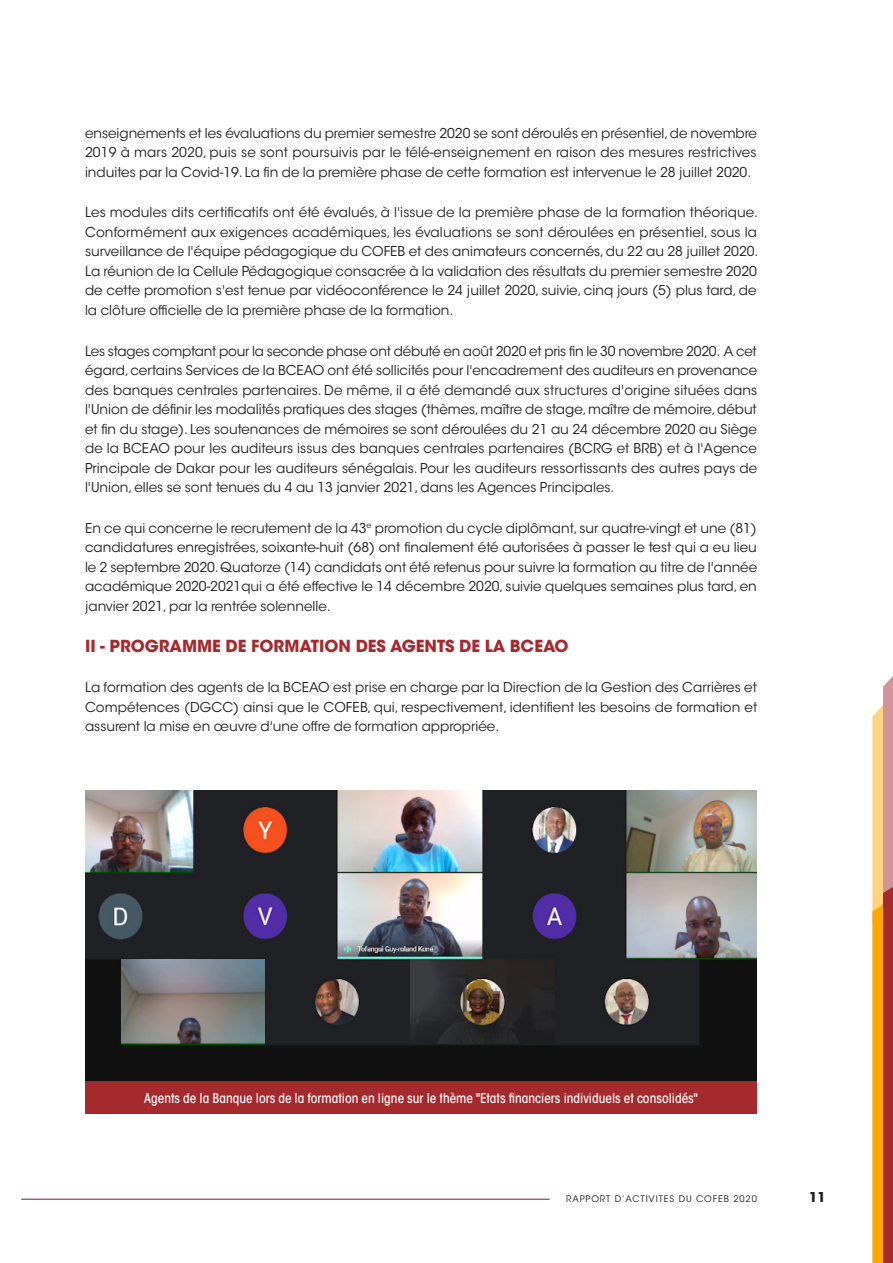
<style>
.page{position:relative;width:893px;height:1263px;background:#fff}
.page>*{position:absolute;margin:0;border:0;box-sizing:border-box;transform-origin:0 0}
.Texte_Temps_Forts{font:700 16.5px "ITC Avant Garde Std";color:#a52a2e}
.Texte_Temps_Forts-2{font:13.5px/19.5px "ITC Avant Garde Std";color:#231f20;text-align:justify}
.Texte_Temps_Forts-3{font:500 condensed 13.5px "ITC Avant Garde Std";color:#fff}
.t1{font:700 13.5px "ITC Avant Garde Std";color:#231f20}
.t2{font:9px "ITC Avant Garde Std";letter-spacing:.1em;color:#231f20}
</style>
<div class="page">
<hr style="left:21px;top:1198px;width:529px;height:2px;background:#a52a2e">
<svg style="left:872px;top:676px;width:21px;height:587px;background:#df9150"></svg>
<img style="left:85px;top:791px;width:672px;height:290px">
<div style="left:85px;top:1081px;width:672px;height:33px;background:#a52a2e"></div>
<p class="Texte_Temps_Forts-2" style="left:85px;top:123px;width:673px">enseignements et les évaluations du premier semestre 2020 se sont déroulés en présentiel, de novembre 2019 à mars 2020, puis se sont poursuivis par le télé-enseignement en raison des mesures restrictives induites par la Covid-19. La fin de la première phase de cette formation est intervenue le 28 juillet 2020.</p>
<p class="Texte_Temps_Forts-2" style="left:85px;top:203px;width:675px;text-align:left">Les modules dits certificatifs ont été évalués, à l'issue de la première phase de la formation théorique.<br>Conformément aux exigences académiques, les évaluations se sont déroulées en présentiel, sous la surveillance de l'équipe pédagogique du COFEB et des animateurs concernés, du 22 au 28 juillet 2020.<br>La réunion de la Cellule Pédagogique consacrée à la validation des résultats du premier semestre 2020 de cette promotion s'est tenue par vidéoconférence le 24 juillet 2020, suivie, cinq jours (5) plus tard, de la clôture officielle de la première phase de la formation.</p>
<p class="Texte_Temps_Forts-2" style="left:85px;top:341px;width:674px">Les stages comptant pour la seconde phase ont débuté en août 2020 et pris fin le 30 novembre 2020. A cet égard, certains Services de la BCEAO ont été sollicités pour l'encadrement des auditeurs en provenance des banques centrales partenaires. De même, il a été demandé aux structures d'origine situées dans l'Union de définir les modalités pratiques des stages (thèmes, maître de stage, maître de mémoire, début et fin du stage). Les soutenances de mémoires se sont déroulées du 21 au 24 décembre 2020 au Siège de la BCEAO pour les auditeurs issus des banques centrales partenaires (BCRG et BRB) et à l'Agence Principale de Dakar pour les auditeurs sénégalais. Pour les auditeurs ressortissants des autres pays de l'Union, elles se sont tenues du 4 au 13 janvier 2021, dans les Agences Principales.</p>
<p class="Texte_Temps_Forts-2" style="left:85px;top:518px;width:674px">En ce qui concerne le recrutement de la 43<sup>e</sup> promotion du cycle diplômant, sur quatre-vingt et une (81) candidatures enregistrées, soixante-huit (68) ont finalement été autorisées à passer le test qui a eu lieu le 2 septembre 2020. Quatorze (14) candidats ont été retenus pour suivre la formation au titre de l'année académique 2020-2021qui a été effective le 14 décembre 2020, suivie quelques semaines plus tard, en janvier 2021, par la rentrée solennelle.</p>
<p class="Texte_Temps_Forts" style="left:85px;top:635px;width:485px">II - PROGRAMME DE FORMATION DES AGENTS DE LA BCEAO</p>
<p class="Texte_Temps_Forts-2" style="left:85px;top:678px;width:674px">La formation des agents de la BCEAO est prise en charge par la Direction de la Gestion des Carrières et Compétences (DGCC) ainsi que le COFEB, qui, respectivement, identifient les besoins de formation et assurent la mise en œuvre d'une offre de formation appropriée.</p>
<p class="Texte_Temps_Forts-3" style="left:144px;top:1090px;width:555px">Agents de la Banque lors de la formation en ligne sur le thème "Etats financiers individuels et consolidés"</p>
<p class="t2" style="left:566px;top:1193px;width:192px">RAPPORT D’ACTIVITES DU COFEB 2020</p>
<p class="t1" style="left:809px;top:1189px;width:18px">11</p>
</div>
